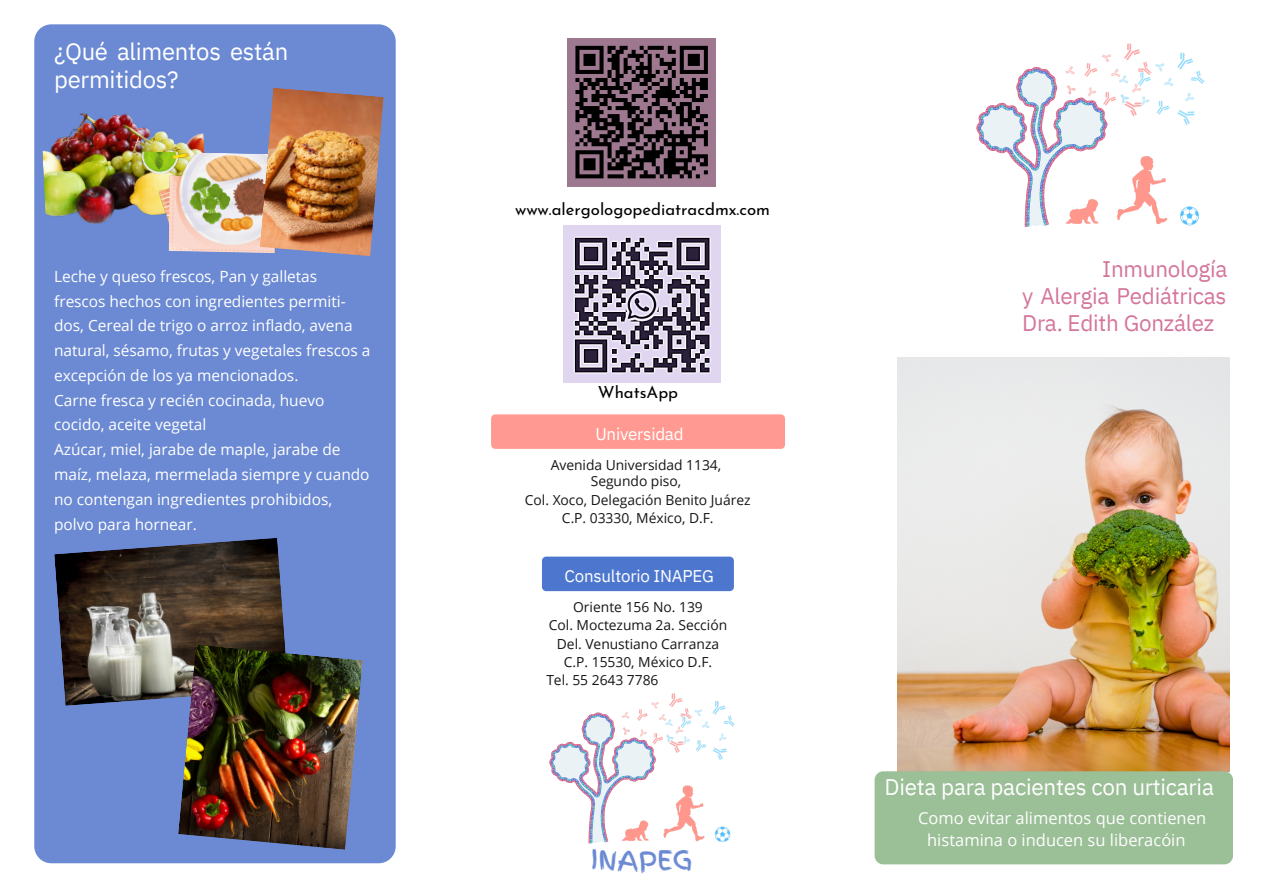
<style>
.page{position:relative;width:1263px;height:894px;background:#fff}
.page>*{position:absolute;margin:0;border:0;box-sizing:border-box;transform-origin:0 0}
.t1{font:27px "Finger Paint";color:#6b8ad3}
.t2{font:23.85px/28px "IBM Plex Sans";letter-spacing:-.01em;color:#fff}
.t3{font:22.5px/27px "IBM Plex Sans";letter-spacing:-.01em;color:#d5759b;text-align:justify}
.t4{font:22.5px "IBM Plex Sans";letter-spacing:-.01em;color:#fff}
.t5{font:16.95px "IBM Plex Sans";letter-spacing:-.01em;color:#fff}
.t6{font:16.8px "Josefin Sans";color:#000}
.t7{font:16.5px/22.5px "Open Sans";color:#fff}
.t8{font:15.45px/24.8px "Open Sans";color:#fff}
.t9{font:13.8px/15.8px "Open Sans";color:#171615;text-align:center}
</style>
<div class="page">
<div style="left:34px;top:24px;width:362px;height:839px;background:#6b8ad3;border-radius:17px"></div>
<div style="left:491px;top:414px;width:294px;height:35px;background:#ff9991;border-radius:4px"></div>
<div style="left:542px;top:556px;width:192px;height:35px;background:#4d77ce;border-radius:4px"></div>
<img style="left:898px;top:357px;width:331px;height:414px">
<div style="left:875px;top:771px;width:358px;height:93px;background:#9bbf97;border-radius:9px"></div>
<img style="left:42px;top:113px;width:163px;height:111px">
<img style="left:140px;top:151px;width:120px;height:102px">
<img style="left:260px;top:88px;width:124px;height:168px">
<img style="left:54px;top:538px;width:231px;height:167px">
<img style="left:178px;top:644px;width:185px;height:205px">
<img style="left:976px;top:43px;width:229px;height:184px">
<img style="left:549px;top:693px;width:186px;height:151px">
<div style="left:567px;top:38px;width:149px;height:148px;background:#9d788f"></div>
<svg style="left:575px;top:45px;width:133px;height:134px"></svg>
<img style="left:563px;top:225px;width:158px;height:157px">
<h2 class="t2" style="left:54px;top:37px;width:236px">¿Qué alimentos están permitidos?</h2>
<p class="t8" style="left:54px;top:263px;width:318px">Leche y queso frescos, Pan y galletas frescos hechos con ingredientes permiti&shy;dos, Cereal de trigo o arroz inflado, avena natural, sésamo, frutas y vegetales frescos a excepción de los ya mencionados.<br>Carne fresca y recién cocinada, huevo cocido, aceite vegetal<br>Azúcar, miel, jarabe de maple, jarabe de maíz, melaza, mermelada siempre y cuando no contengan ingredientes prohibidos, polvo para hornear.</p>
<p class="t6" style="left:515px;top:203px;width:256px">www.alergologopediatracdmx.com</p>
<p class="t6" style="left:598px;top:385px;width:82px">WhatsApp</p>
<p class="t5" style="left:595px;top:422px;width:90px">Universidad</p>
<p class="t9" style="left:551px;top:456px;width:172px">Avenida Universidad 1134,<br>Segundo piso,</p>
<p class="t9" style="left:525px;top:490px;width:227px;line-height:18px">Col. Xoco, Delegación Benito Juárez<br>C.P. 03330, México, D.F.</p>
<p class="t5" style="left:564px;top:564px;width:151px">Consultorio INAPEG</p>
<p class="t9" style="left:573px;top:599px;width:131px">Oriente 156 No. 139</p>
<p class="t9" style="left:549px;top:617px;width:180px">Col. Moctezuma 2a. Sección</p>
<p class="t9" style="left:557px;top:635px;width:164px">Del. Venustiano Carranza</p>
<p class="t9" style="left:564px;top:653px;width:150px">C.P. 15530, México D.F.</p>
<p class="t9" style="left:546px;top:671px;width:114px">Tel. 55 2643 7786</p>
<h1 class="t1" style="left:591px;top:840px;width:103px">INAPEG</h1>
<h3 class="t3" style="left:1022px;top:255px;width:207px;text-indent:80px">Inmunología y Alergia Pediátricas Dra. Edith González</h3>
<h3 class="t4" style="left:885px;top:771px;width:331px">Dieta para pacientes con urticaria</h3>
<p class="t7" style="left:927px;top:805px;width:280px;text-indent:-9px">Como evitar alimentos que contienen histamina o inducen su liberacóin</p>
</div>
